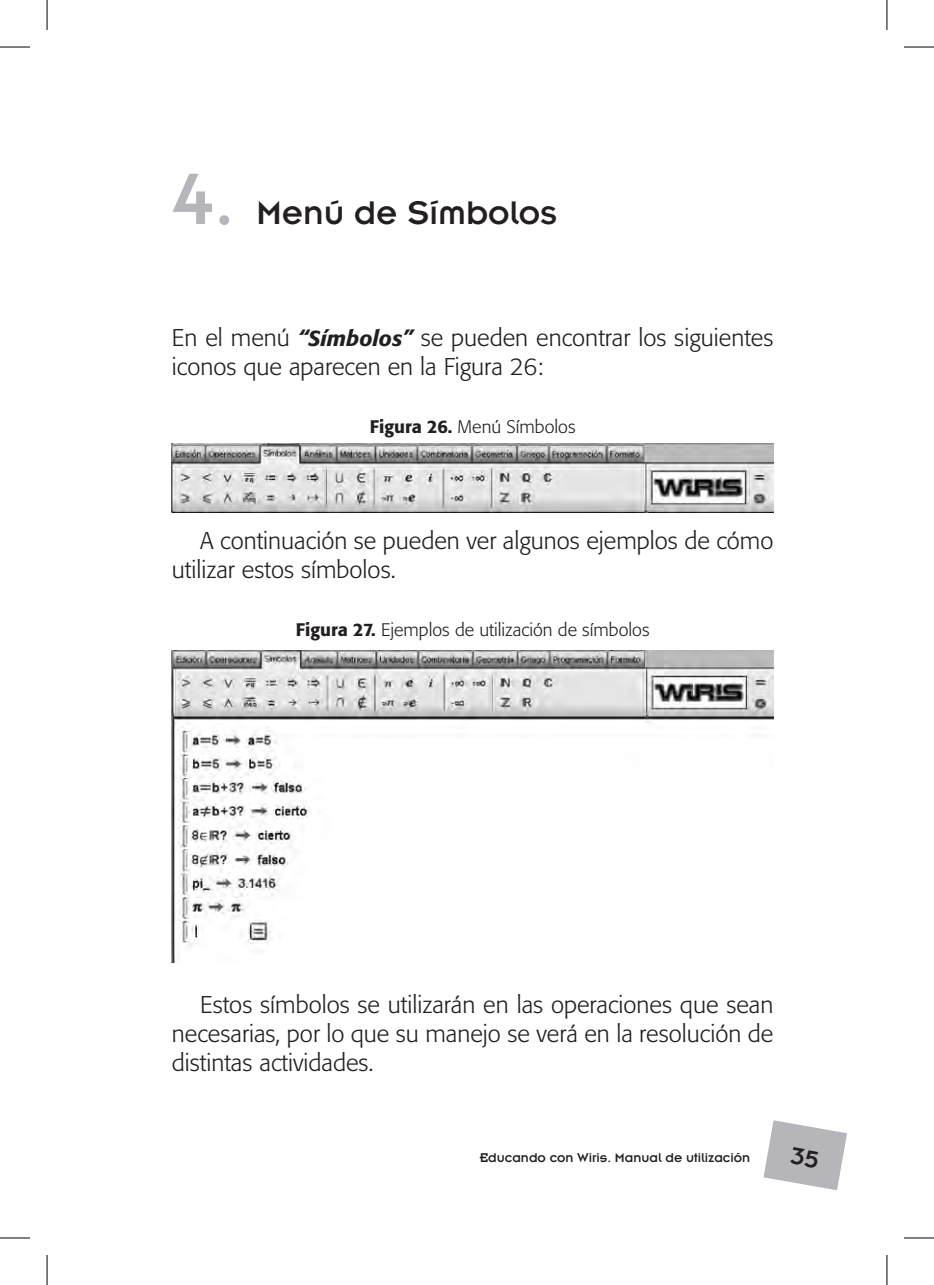
<style>
.page{position:relative;width:934px;height:1285px;background:#fff}
.page>*{position:absolute;margin:0;border:0;box-sizing:border-box;transform-origin:0 0}
.CAPITULO{font:80px "Insignia";color:#b5b5ba}
.CAPITULO-2{font:36px "Insignia";color:#231f20}
.TEXTO_GENERAL{font:300 24px/29px "Formata";color:#231f20}
.FIGURA{font:300 18px "Formata";color:#231f20}
.t1{font:14px "Insignia A";color:#231f20}
.s1{font-weight:500;font-style:italic;font-size:21.6px}
.s2{font-weight:500}
</style>
<div class="page">
<img style="left:172px;top:444px;width:601px;height:69px">
<img style="left:172px;top:651px;width:601px;height:311px">
<hr style="left:0;top:47px;width:30px;height:1px;background:#000">
<hr style="left:903px;top:47px;width:30px;height:1px;background:#000">
<hr style="left:0;top:1237px;width:30px;height:1px;background:#000">
<hr style="left:903px;top:1237px;width:30px;height:1px;background:#000">
<hr style="left:47px;top:0;width:1px;height:30px;background:#000">
<hr style="left:47px;top:1255px;width:1px;height:30px;background:#000">
<hr style="left:886px;top:0;width:1px;height:30px;background:#000">
<hr style="left:886px;top:1255px;width:1px;height:30px;background:#000">
<svg style="left:763px;top:1120px;width:83px;height:70px"></svg>
<p class="CAPITULO" style="left:172px;top:158px;width:65px">4.</p>
<p class="CAPITULO-2" style="left:256px;top:194px;width:302px">Menú de Símbolos</p>
<p class="TEXTO_GENERAL" style="left:172px;top:323px;width:602px">En el menú <span class="s1">“Símbolos”</span> se pueden encontrar los siguientes iconos que aparecen en la Figura 26:</p>
<p class="FIGURA" style="left:369px;top:416px;width:207px"><span class="s2">Figura 26.</span> Menú Símbolos</p>
<p class="TEXTO_GENERAL" style="left:172px;top:526px;width:602px;text-indent:28px">A continuación se pueden ver algunos ejemplos de cómo utilizar estos símbolos.</p>
<p class="FIGURA" style="left:296px;top:619px;width:355px"><span class="s2">Figura 27.</span> Ejemplos de utilización de símbolos</p>
<p class="TEXTO_GENERAL" style="left:172px;top:990px;width:602px;text-align:justify;text-indent:28px">Estos símbolos se utilizarán en las operaciones que sean necesarias, por lo que su manejo se verá en la resolución de distintas actividades.</p>
<p class="t1" style="left:479px;top:1150px;width:272px">Educando con Wiris. Manual de utilización</p>
</div>
